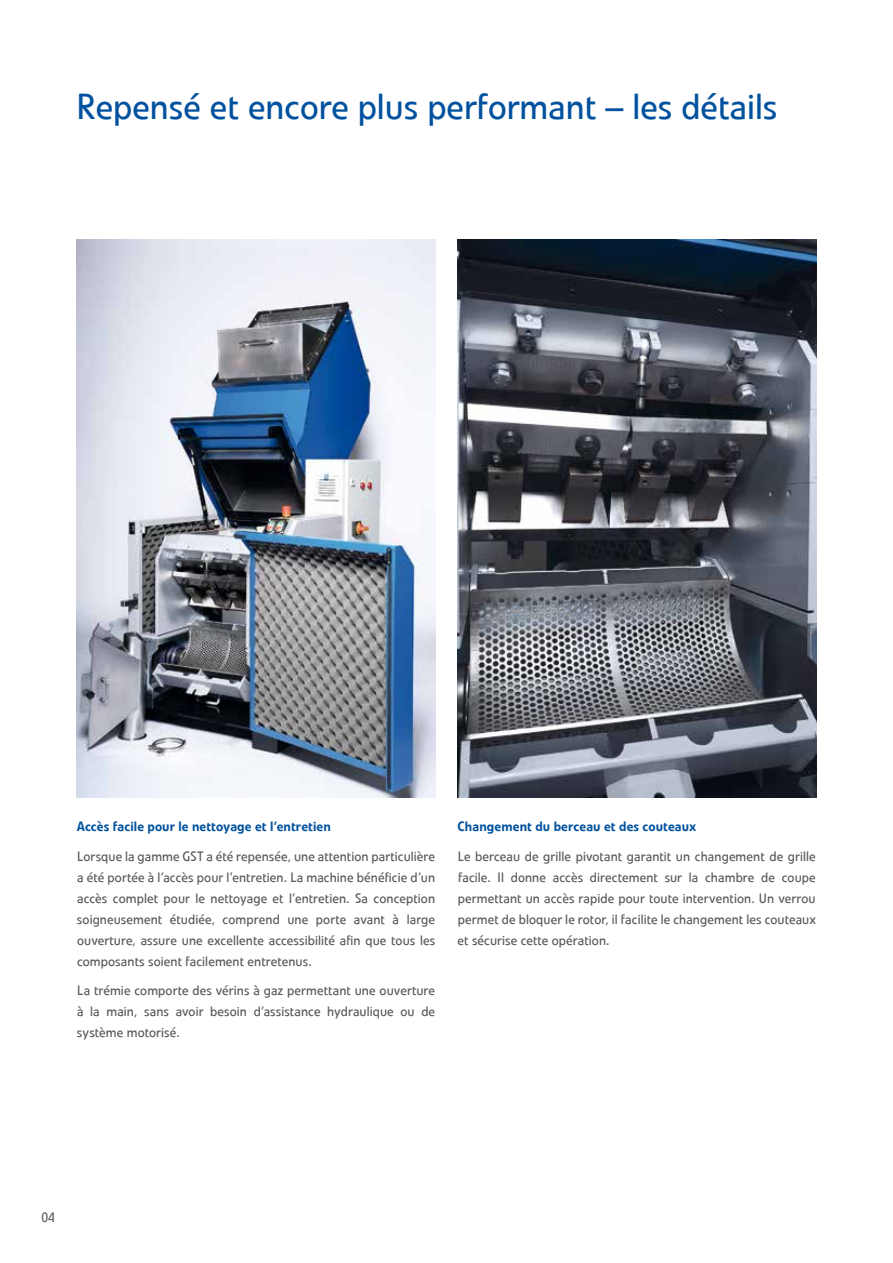
<style>
.page{position:relative;width:893px;height:1263px;background:#fff}
.page>*{position:absolute;margin:0;border:0;box-sizing:border-box;transform-origin:0 0}
.t1{font:36px "Veto Com";color:#00519e}
.t2{font:13.5px/21px "Veto Com";letter-spacing:.005em;color:#58585a;text-align:justify}
.t3{font:500 13.5px "Veto Com";letter-spacing:.01em;color:#00519e}
</style>
<div class="page">
<img style="left:77px;top:239px;width:359px;height:558px">
<img style="left:457px;top:239px;width:359px;height:558px">
<h1 class="t1" style="left:77px;top:85px;width:702px">Repensé et encore plus performant – les détails</h1>
<p class="t3" style="left:77px;top:818px;width:256px">Accès facile pour le nettoyage et l’entretien</p>
<p class="t2" style="left:77px;top:846px;width:360px">Lorsque la gamme GST a été repensée, une attention particulière a été portée à l’accès pour l’entretien. La machine bénéficie d’un accès complet pour le nettoyage et l’entretien. Sa conception soigneusement étudiée, comprend une porte avant à large ouverture, assure une excellente accessibilité afin que tous les composants soient facilement entretenus.</p>
<p class="t2" style="left:77px;top:980px;width:360px">La trémie comporte des vérins à gaz permettant une ouverture à la main, sans avoir besoin d’assistance hydraulique ou de système motorisé.</p>
<p class="t3" style="left:458px;top:818px;width:240px">Changement du berceau et des couteaux</p>
<p class="t2" style="left:458px;top:846px;width:360px">Le berceau de grille pivotant garantit un changement de grille facile. Il donne accès directement sur la chambre de coupe permettant un accès rapide pour toute intervention. Un verrou permet de bloquer le rotor, il facilite le changement les couteaux et sécurise cette opération.</p>
<p class="t2" style="left:41px;top:1207px;width:15px">04</p>
</div>
